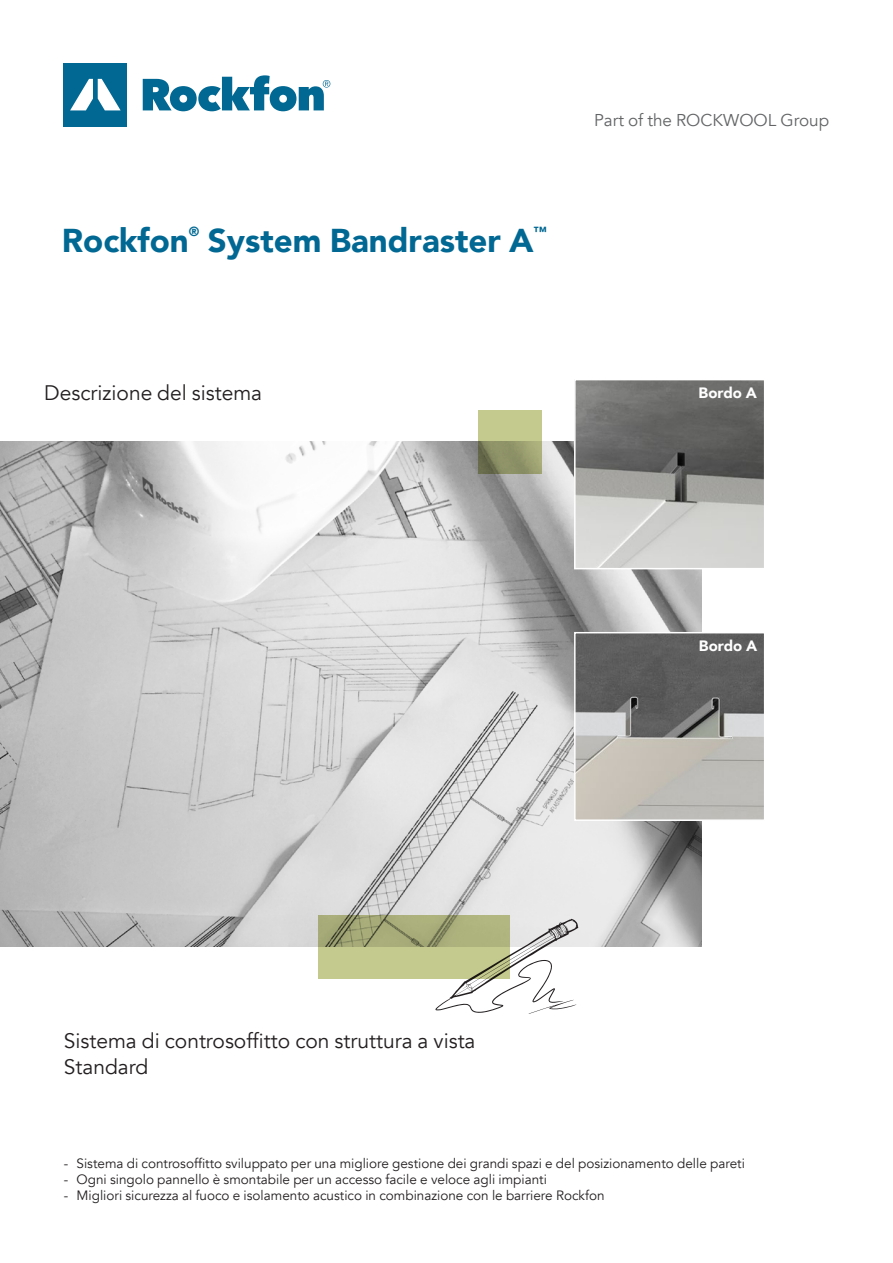
<style>
.page{position:relative;width:893px;height:1263px;background:#fff}
.page>*{position:absolute;margin:0;border:0;box-sizing:border-box;transform-origin:0 0}
.t1{font:900 33px "Avenir";color:#006893}
.t2{font:21px/25.2px "Avenir";color:#231f20}
.t3{font:17.1px "Avenir";color:#636466}
.t4{font:900 15px "Avenir";color:#fff}
.t5{font:13.5px "Avenir";color:#231f20}
.t6{font:900 13.2px "Avenir";color:#006893}
</style>
<div class="page">
<img style="left:0;top:442px;width:702px;height:504px">
<img style="left:577px;top:382px;width:185px;height:184px">
<div style="left:574px;top:379px;width:191px;height:190px;border:2px solid #fff"></div>
<img style="left:577px;top:635px;width:185px;height:183px">
<div style="left:574px;top:632px;width:191px;height:189px;border:2px solid #fff"></div>
<svg style="left:435px;top:919px;width:143px;height:95px"></svg>
<svg style="left:478px;top:410px;width:64px;height:64px;background:#a6ab78"></svg>
<svg style="left:143px;top:75px;width:187px;height:36px"></svg>
<div style="left:64px;top:63px;width:63px;height:63px;background:#006893"></div>
<svg style="left:70px;top:79px;width:51px;height:31px"></svg>
<svg style="left:319px;top:915px;width:191px;height:63px;background:#b0b57f"></svg>
<h1 class="t1" style="left:62px;top:213px;width:129px">Rockfon</h1>
<p class="t6" style="left:189px;top:220px;width:12px">®</p>
<h1 class="t1" style="left:208px;top:213px;width:327px">System Bandraster A</h1>
<p class="t6" style="left:534px;top:220px;width:15px">™</p>
<h2 class="t2" style="left:44px;top:380px;width:219px">Descrizione del sistema</h2>
<p class="t3" style="left:594px;top:110px;width:237px">Part of the ROCKWOOL Group</p>
<p class="t4" style="left:699px;top:380px;width:60px">Bordo A</p>
<p class="t4" style="left:699px;top:633px;width:60px">Bordo A</p>
<h2 class="t2" style="left:64px;top:1029px;width:413px">Sistema di controsoffitto con struttura a vista<br>Standard</h2>
<p class="t5" style="left:64px;top:1155px;width:683px">- Sistema di controsoffitto sviluppato per una migliore gestione dei grandi spazi e del posizionamento delle pareti</p>
<p class="t5" style="left:64px;top:1171px;width:485px">- Ogni singolo pannello è smontabile per un accesso facile e veloce agli impianti</p>
<p class="t5" style="left:64px;top:1187px;width:542px">- Migliori sicurezza al fuoco e isolamento acustico in combinazione con le barriere Rockfon</p>
</div>
